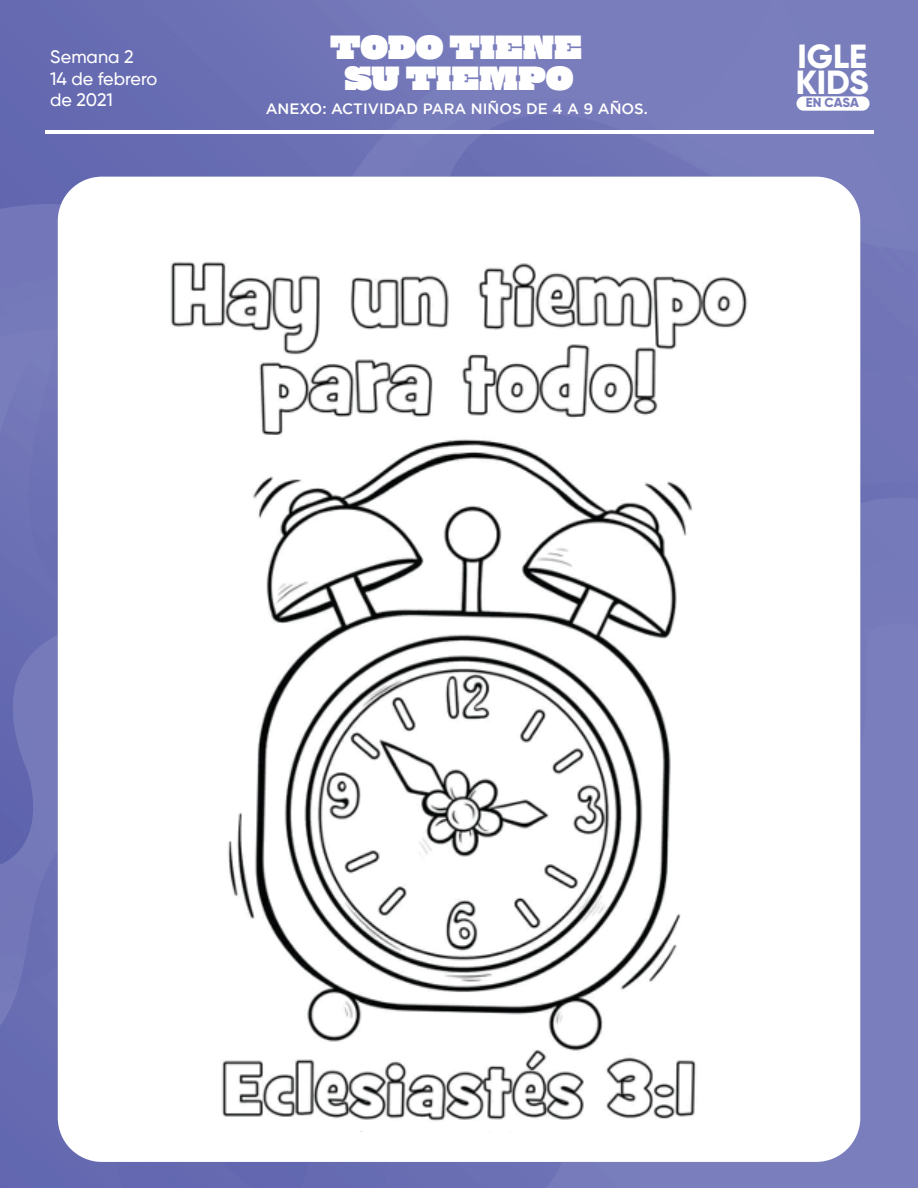
<style>
.page{position:relative;width:918px;height:1188px;background:#fff}
.page>*{position:absolute;margin:0;border:0;box-sizing:border-box;transform-origin:0 0}
.t1{font:34.5px/30.3px "Mighty Slab One";letter-spacing:-.005em;color:#fff;text-align:center}
.t2{font:800 33.45px/25.5px "Gilroy";color:#fff}
.t3{font:500 18px/21.6px "Gilroy";color:#fff}
.t4{font:500 15px "Gotham";color:#fff}
.t5{font:800 13.05px "Gilroy";letter-spacing:-.01em;color:#7a7ebc}
</style>
<div class="page">
<svg style="left:635px;top:0;width:8px;height:6px"></svg>
<div style="left:0;top:209px;width:60px;height:121px;background:#7377b9"></div>
<div style="left:0;top:0;width:371px;height:209px;background:#696eb3"></div>
<div style="left:370px;top:0;width:160px;height:104px;background:#787dbc"></div>
<div style="left:529px;top:0;width:106px;height:47px;background:#7a7dbc"></div>
<div style="left:639px;top:905px;width:279px;height:282px;background:#7a7ebc"></div>
<div style="left:860px;top:848px;width:52px;height:98px;background:#7a7ebc"></div>
<div style="left:0;top:993px;width:115px;height:195px;background:#656ab1"></div>
<svg style="left:634px;top:1184px;width:5px;height:4px"></svg>
<div style="left:115px;top:1162px;width:106px;height:26px;background:#6368b0"></div>
<div style="left:391px;top:1162px;width:171px;height:26px;background:#6b6fb4"></div>
<div style="left:309px;top:1162px;width:82px;height:26px;background:#666cb2"></div>
<div style="left:221px;top:1162px;width:88px;height:26px;background:#6267af"></div>
<div style="left:1px;top:291px;width:57px;height:39px;background:#757aba"></div>
<div style="left:0;top:865px;width:58px;height:128px;background:#7377b9"></div>
<img style="left:18px;top:864px;width:40px;height:124px">
<img style="left:0;top:330px;width:58px;height:534px">
<img style="left:26px;top:324px;width:32px;height:263px">
<img style="left:0;top:827px;width:31px;height:38px">
<div style="left:860px;top:503px;width:58px;height:246px;background:#777bbb"></div>
<img style="left:904px;top:503px;width:14px;height:6px">
<div style="left:399px;top:99px;width:236px;height:78px;background:#777bbb"></div>
<div style="left:643px;top:0;width:31px;height:140px;background:#7a7dbc"></div>
<div style="left:860px;top:376px;width:31px;height:106px;background:#7175b7"></div>
<img style="left:883px;top:377px;width:35px;height:19px">
<img style="left:880px;top:396px;width:38px;height:19px">
<img style="left:879px;top:415px;width:39px;height:20px">
<img style="left:879px;top:435px;width:39px;height:42px">
<img style="left:891px;top:455px;width:27px;height:27px">
<svg style="left:910px;top:474px;width:8px;height:8px"></svg>
<img style="left:860px;top:482px;width:58px;height:21px">
<svg style="left:884px;top:482px;width:11px;height:10px"></svg>
<img style="left:895px;top:482px;width:19px;height:16px">
<svg style="left:914px;top:494px;width:4px;height:5px"></svg>
<div style="left:635px;top:140px;width:254px;height:236px;background:#7175b7"></div>
<svg style="left:635px;top:136px;width:8px;height:8px"></svg>
<img style="left:450px;top:114px;width:185px;height:63px">
<img style="left:672px;top:160px;width:9px;height:14px">
<div style="left:681px;top:0;width:237px;height:270px;background:#7a7dbc"></div>
<svg style="left:910px;top:278px;width:8px;height:13px"></svg>
<img style="left:899px;top:356px;width:19px;height:20px">
<div style="left:796px;top:96px;width:74px;height:15px;background:#fff;border-radius:7px"></div>
<hr style="left:45px;top:130px;width:828px;height:3px;background:#fff">
<div style="left:58px;top:177px;width:802px;height:985px;background:#fff;border-radius:44px"></div>
<img style="left:170px;top:261px;width:578px;height:871px">
<p class="t3" style="left:50px;top:46px;width:109px">Semana 2<br>14 de febrero de 2021</p>
<h1 class="t1" style="left:330px;top:29px;width:253px">TODO TIENE<br>SU TIEMPO</h1>
<p class="t4" style="left:266px;top:100px;width:384px">ANEXO: ACTIVIDAD PARA NIÑOS DE 4 A 9 AÑOS.</p>
<h2 class="t2" style="left:796px;top:44px;width:74px">IGLE<br>KIDS</h2>
<p class="t5" style="left:806px;top:95px;width:55px">EN CASA</p>
</div>
